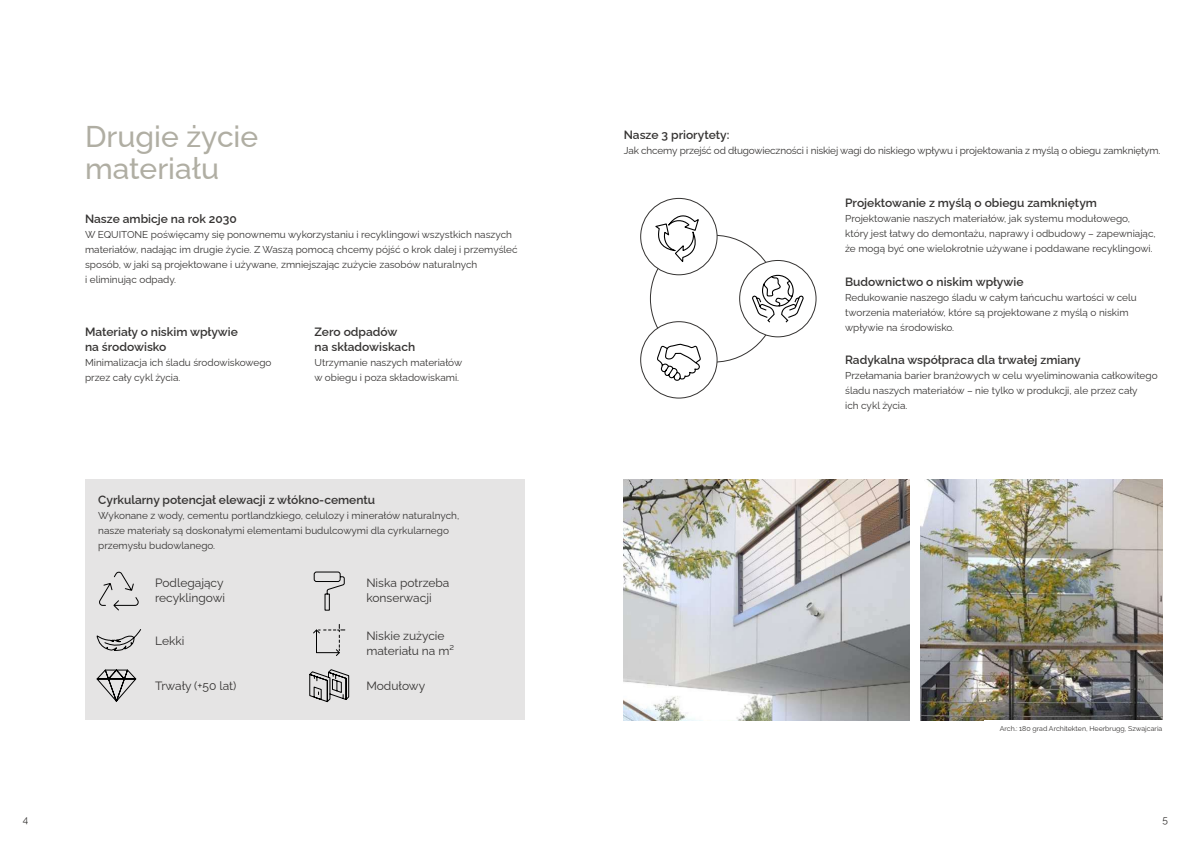
<style>
.page{position:relative;width:1191px;height:842px;background:#fff}
.page>*{position:absolute;margin:0;border:0;box-sizing:border-box;transform-origin:0 0}
.t1{font:500 30px/32px "Raleway";color:#b0aea3}
.t2{font:600 12px/15px "Raleway";color:#353332}
.t3{font:12px/15px "Raleway";color:#353332}
.t4{font:10px/15px "Raleway";color:#353332}
.t5{font:7px "Raleway";color:#353332}
</style>
<div class="page">
<div style="left:85px;top:479px;width:440px;height:241px;background:#e5e4e4"></div>
<svg style="left:96px;top:629px;width:45px;height:22px"></svg>
<svg style="left:99px;top:571px;width:40px;height:40px"></svg>
<svg style="left:96px;top:669px;width:41px;height:33px"></svg>
<svg style="left:313px;top:624px;width:33px;height:32px"></svg>
<svg style="left:313px;top:571px;width:32px;height:40px"></svg>
<svg style="left:309px;top:669px;width:40px;height:34px"></svg>
<img style="left:624px;top:479px;width:285px;height:241px">
<img style="left:921px;top:479px;width:241px;height:241px">
<svg style="left:653px;top:206px;width:50px;height:56px"></svg>
<div style="left:640px;top:198px;width:77px;height:77px;border:1px solid #353332;border-radius:50%"></div>
<svg style="left:752px;top:274px;width:52px;height:49px"></svg>
<div style="left:739px;top:260px;width:77px;height:77px;border:1px solid #353332;border-radius:50%"></div>
<svg style="left:657px;top:343px;width:44px;height:38px"></svg>
<div style="left:640px;top:321px;width:77px;height:77px;border:1px solid #353332;border-radius:50%"></div>
<p class="t4" style="left:23px;top:811px;width:7px">4</p>
<h1 class="t1" style="left:85px;top:117px;width:175px">Drugie życie materiału</h1>
<p class="t2" style="left:85px;top:212px;width:153px">Nasze ambicje na rok 2030</p>
<p class="t4" style="left:85px;top:225px;width:434px">W EQUITONE poświęcamy się ponownemu wykorzystaniu i recyklingowi wszystkich naszych materiałów, nadając im drugie życie. Z Waszą pomocą chcemy pójść o krok dalej i przemyśleć sposób, w jaki są projektowane i używane, zmniejszając zużycie zasobów naturalnych<br>i eliminując odpady.</p>
<p class="t2" style="left:85px;top:323px;width:154px">Materiały o niskim wpływie na środowisko</p>
<p class="t4" style="left:85px;top:354px;width:188px">Minimalizacja ich śladu środowiskowego przez cały cykl życia.</p>
<p class="t2" style="left:314px;top:323px;width:102px">Zero odpadów<br>na składowiskach</p>
<p class="t4" style="left:314px;top:354px;width:149px">Utrzymanie naszych materiałów w obiegu i poza składowiskami.</p>
<p class="t2" style="left:98px;top:490px;width:278px">Cyrkularny potencjał elewacji z włókno-cementu</p>
<p class="t4" style="left:98px;top:506px;width:362px">Wykonane z wody, cementu portlandzkiego, celulozy i minerałów naturalnych, nasze materiały są doskonałymi elementami budulcowymi dla cyrkularnego przemysłu budowlanego.</p>
<p class="t3" style="left:155px;top:574px;width:72px">Podlegający recyklingowi</p>
<p class="t3" style="left:366px;top:574px;width:85px">Niska potrzeba konserwacji</p>
<p class="t3" style="left:155px;top:634px;width:31px">Lekki</p>
<p class="t3" style="left:366px;top:627px;width:89px">Niskie zużycie materiału na m²</p>
<p class="t3" style="left:155px;top:677px;width:83px">Trwały (+50 lat)</p>
<p class="t3" style="left:366px;top:677px;width:60px">Modułowy</p>
<p class="t2" style="left:624px;top:126px;width:107px">Nasze 3 priorytety:</p>
<p class="t4" style="left:624px;top:142px;width:538px">Jak chcemy przejść od długowieczności i niskiej wagi do niskiego wpływu i projektowania z myślą o obiegu zamkniętym.</p>
<p class="t2" style="left:845px;top:194px;width:253px">Projektowanie z myślą o obiegu zamkniętym</p>
<p class="t4" style="left:845px;top:210px;width:312px">Projektowanie naszych materiałów, jak systemu modułowego, który jest łatwy do demontażu, naprawy i odbudowy – zapewniając, że mogą być one wielokrotnie używane i poddawane recyklingowi.</p>
<p class="t2" style="left:845px;top:273px;width:180px">Budownictwo o niskim wpływie</p>
<p class="t4" style="left:845px;top:289px;width:293px">Redukowanie naszego śladu w całym łańcuchu wartości w celu tworzenia materiałów, które są projektowane z myślą o niskim wpływie na środowisko.</p>
<p class="t2" style="left:845px;top:351px;width:237px">Radykalna współpraca dla trwałej zmiany</p>
<p class="t4" style="left:845px;top:367px;width:314px">Przełamania barier branżowych w celu wyeliminowania całkowitego śladu naszych materiałów – nie tylko w produkcji, ale przez cały<br>ich cykl życia.</p>
<p class="t5" style="left:999px;top:723px;width:164px">Arch.: 180 grad Architekten, Heerbrugg, Szwajcaria</p>
<p class="t4" style="left:1162px;top:811px;width:7px">5</p>
</div>
